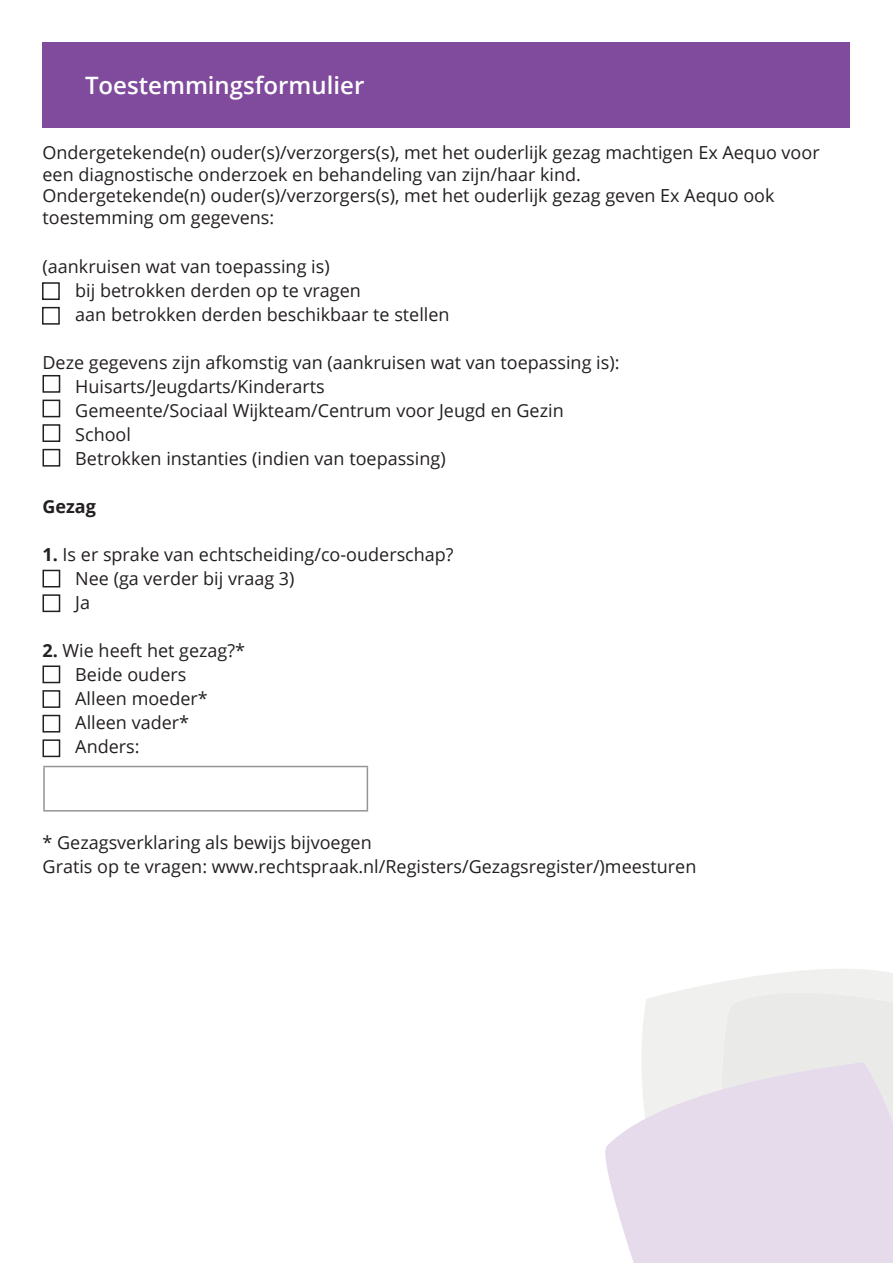
<style>
.page{position:relative;width:893px;height:1263px;background:#fff}
.page>*{position:absolute;margin:0;border:0;box-sizing:border-box;transform-origin:0 0}
.t1{font:600 24px "Open Sans";color:#fff}
.t2{font:18px/24px "Open Sans";color:#231f20}
.t3{font:700 18px "Open Sans";color:#231f20}
.s1{font-weight:700}
</style>
<div class="page">
<svg style="left:642px;top:969px;width:251px;height:93px;fill:#f0f0ef"></svg>
<div style="left:717px;top:992px;width:176px;height:70px;background:#eaebe9"></div>
<svg style="left:605px;top:1062px;width:288px;height:201px;background:#e8dfec"></svg>
<hr style="left:43px;top:766px;width:325px;height:1px;background:#929497">
<hr style="left:43px;top:767px;width:2px;height:43px;background:#929497">
<hr style="left:367px;top:767px;width:1px;height:43px;background:#929497">
<hr style="left:43px;top:810px;width:325px;height:1px;background:#929497">
<div style="left:43px;top:665px;width:17px;height:18px;border:2px solid #231f20"></div>
<div style="left:43px;top:375px;width:17px;height:18px;border:2px solid #231f20"></div>
<div style="left:43px;top:570px;width:17px;height:17px;border:2px solid #231f20"></div>
<div style="left:42px;top:282px;width:18px;height:18px;border:2px solid #231f20"></div>
<div style="left:43px;top:690px;width:17px;height:18px;border:2px solid #231f20"></div>
<div style="left:43px;top:400px;width:17px;height:17px;border:2px solid #231f20"></div>
<div style="left:43px;top:594px;width:17px;height:18px;border:2px solid #231f20"></div>
<div style="left:42px;top:307px;width:18px;height:18px;border:2px solid #231f20"></div>
<div style="left:43px;top:715px;width:17px;height:17px;border:2px solid #231f20"></div>
<div style="left:43px;top:424px;width:17px;height:18px;border:2px solid #231f20"></div>
<div style="left:43px;top:739px;width:17px;height:18px;border:2px solid #231f20"></div>
<div style="left:43px;top:449px;width:17px;height:18px;border:2px solid #231f20"></div>
<div style="left:43px;top:43px;width:807px;height:85px;background:#804b9d"></div>
<h1 class="t1" style="left:85px;top:69px;width:281px">Toestemmingsformulier</h1>
<p class="t2" style="left:43px;top:141px;width:779px;line-height:21.6px">Ondergetekende(n) ouder(s)/verzorgers(s), met het ouderlijk gezag machtigen Ex Aequo voor een diagnostische onderzoek en behandeling van zijn/haar kind.<br>Ondergetekende(n) ouder(s)/verzorgers(s), met het ouderlijk gezag geven Ex Aequo ook toestemming om gegevens:</p>
<p class="t2" style="left:75px;top:254px;width:376px;text-indent:-33px">(aankruisen wat van toepassing is)<br>bij betrokken derden op te vragen<br>aan betrokken derden beschikbaar te stellen</p>
<p class="t2" style="left:75px;top:350px;width:546px;text-indent:-33px">Deze gegevens zijn afkomstig van (aankruisen wat van toepassing is):<br>Huisarts/Jeugdarts/Kinderarts<br>Gemeente/Sociaal Wijkteam/Centrum voor Jeugd en Gezin School<br>Betrokken instanties (indien van toepassing)</p>
<p class="t3" style="left:43px;top:494px;width:55px">Gezag</p>
<p class="t2" style="left:75px;top:542px;width:380px;text-indent:-33px"><span class="s1">1.</span> Is er sprake van echtscheiding/co-ouderschap?<br>Nee (ga verder bij vraag 3)<br>Ja</p>
<p class="t2" style="left:75px;top:638px;width:171px;text-indent:-33px"><span class="s1">2.</span> Wie heeft het gezag?*<br>Beide ouders<br>Alleen moeder*<br>Alleen vader*<br>Anders:</p>
<p class="t2" style="left:43px;top:830px;width:655px">* Gezagsverklaring als bewijs bijvoegen<br>Gratis op te vragen: www.rechtspraak.nl/Registers/Gezagsregister/)meesturen</p>
</div>
